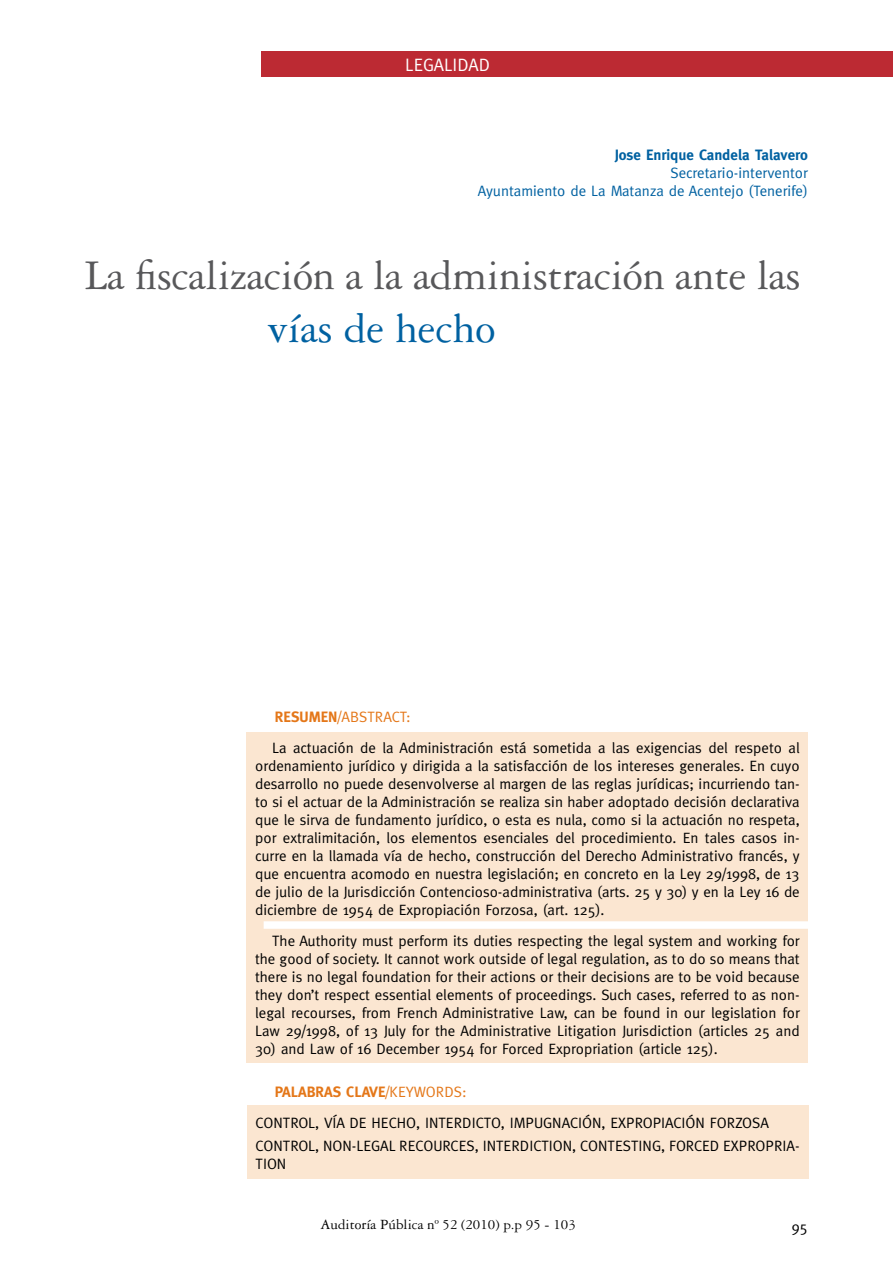
<style>
.page{position:relative;width:893px;height:1263px;background:#fff}
.page>*{position:absolute;margin:0;border:0;box-sizing:border-box;transform-origin:0 0}
.t1{font:45px "Garamond Three";letter-spacing:-.01em;color:#58585a}
.t2{font:45px "Garamond Three";color:#0061a1}
.t3{font:18px "Meta";color:#fff}
.t4{font:15px/18px "Meta";color:#000;text-align:justify}
.t5{font:15px/18px "Meta";color:#0061a1;text-align:right}
.t6{font:15px "Garamond Three";color:#000}
.t7{font:700 15px "Meta";color:#0061a1}
.t8{font:700 15px "Meta";color:#e47719}
.t9{font:15px "Meta";color:#e47719}
.s1{font-weight:700}
.s2{font-weight:400}
</style>
<div class="page">
<div style="left:261px;top:52px;width:632px;height:25px;background:#bc2a33"></div>
<div style="left:247px;top:732px;width:561px;height:330px;background:#fbe6d1"></div>
<div style="left:264px;top:921px;width:566px;height:8px;background:#fff"></div>
<div style="left:247px;top:1106px;width:561px;height:73px;background:#fbe6d1"></div>
<p class="t3" style="left:405px;top:55px;width:86px">LEGALIDAD</p>
<p class="t7" style="left:615px;top:147px;width:195px">Jose Enrique Candela Talavero</p>
<p class="t5" style="left:478px;top:164px;width:332px">Secretario-interventor<br>Ayuntamiento de La Matanza de Acentejo (Tenerife)</p>
<h1 class="t1" style="left:85px;top:251px;width:717px">La fiscalización a la administración ante las</h1>
<h1 class="t2" style="left:268px;top:304px;width:229px">vías de hecho</h1>
<p class="t9" style="left:275px;top:709px;width:137px"><span class="s1">RESUMEN</span>/ABSTRACT:</p>
<p class="t4" style="left:255px;top:738px;width:546px;text-indent:17px">La actuación de la Administración está sometida a las exigencias del respeto al ordenamiento jurídico y dirigida a la satisfacción de los intereses generales. En cuyo desarrollo no puede desenvolverse al margen de las reglas jurídicas; incurriendo tan&shy;to si el actuar de la Administración se realiza sin haber adoptado decisión declarativa que le sirva de fundamento jurídico, o esta es nula, como si la actuación no respeta, por extralimitación, los elementos esenciales del procedimiento. En tales casos in&shy;curre en la llamada vía de hecho, construcción del Derecho Administrativo francés, y que encuentra acomodo en nuestra legislación; en concreto en la Ley 29/1998, de 13 de julio de la Jurisdicción Contencioso-administrativa (arts. 25 y 30) y en la Ley 16 de diciembre de 1954 de Expropiación Forzosa, (art. 125).</p>
<p class="t4" style="left:255px;top:931px;width:546px;text-indent:17px">The Authority must perform its duties respecting the legal system and working for the good of society. It cannot work outside of legal regulation, as to do so means that there is no legal foundation for their actions or their decisions are to be void because they don’t respect essential elements of proceedings. Such cases, referred to as non&shy;legal recourses, from French Administrative Law, can be found in our legislation for Law 29/1998, of 13 July for the Administrative Litigation Jurisdiction (articles 25 and</p>
<p class="t4" style="left:255px;top:1039px;width:464px">30) and Law of 16 December 1954 for Forced Expropriation (article 125).</p>
<p class="t8" style="left:275px;top:1083px;width:193px">PALABRAS CLAVE<span class="s2">/KEYWORDS:</span></p>
<p class="t4" style="left:255px;top:1112px;width:546px;line-height:22.2px">CONTROL, VÍA DE HECHO, INTERDICTO, IMPUGNACIÓN, EXPROPIACIÓN FORZOSA<br>CONTROL, NON-LEGAL RECOURCES, INTERDICTION, CONTESTING, FORCED EXPROPRIA-</p>
<p class="t4" style="left:255px;top:1154px;width:32px">TION</p>
<p class="t6" style="left:321px;top:1216px;width:257px">Auditoría Pública nº 52 (2010) p.p 95 - 103</p>
<p class="t4" style="left:792px;top:1217px;width:18px">95</p>
</div>
